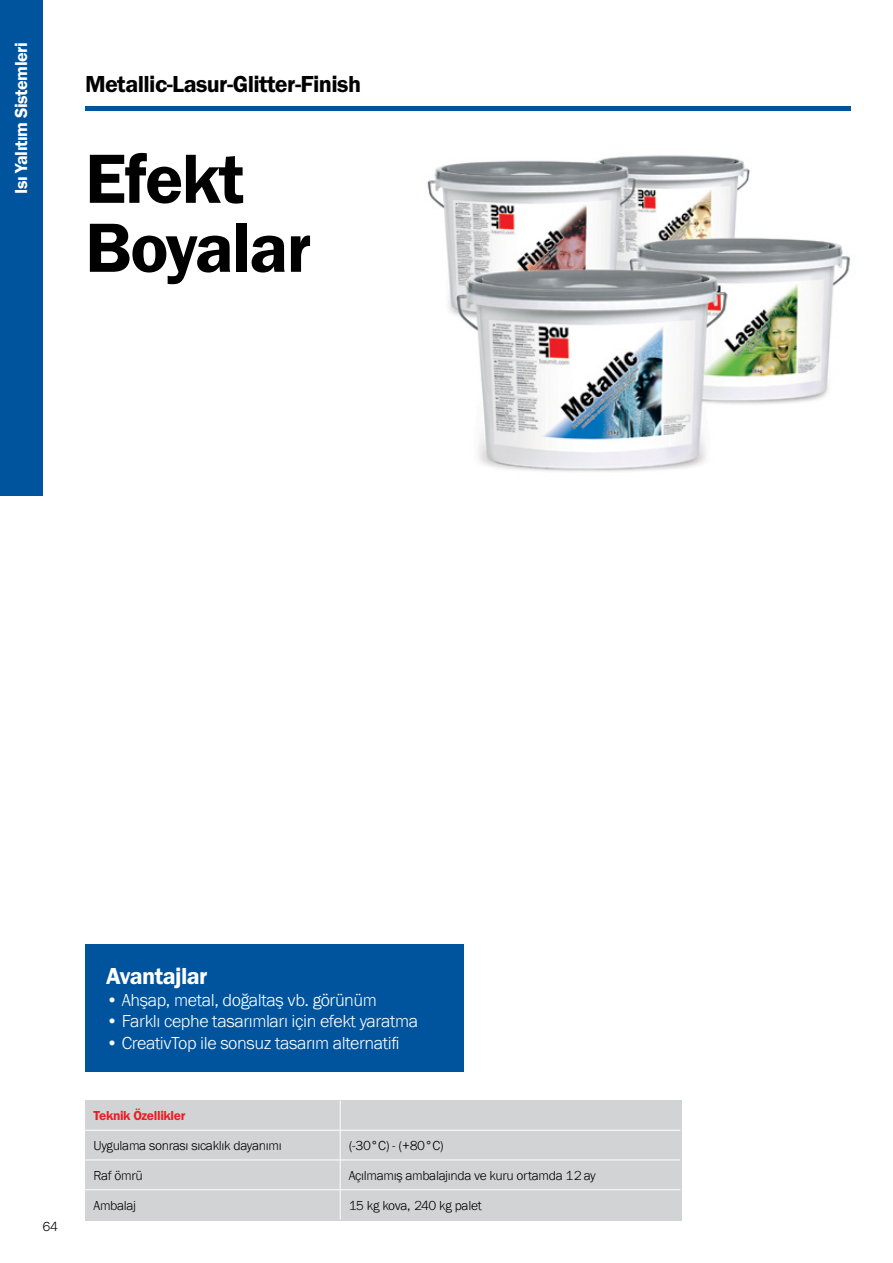
<style>
.page{position:relative;width:893px;height:1263px;background:#fff}
.page>*{position:absolute;margin:0;border:0;box-sizing:border-box;transform-origin:0 0}
.t1{font:72px/69px "BM Franklin Gothic URW Dem";letter-spacing:-.025em;color:#000}
.t2{font:24px "BM Franklin Gothic URW Dem";letter-spacing:-.025em;color:#000}
.t3{font:24px "BM Franklin Gothic URW Dem";letter-spacing:-.025em;color:#fff}
.t4{font:300 18px "BM Franklin Gothic URW";letter-spacing:-.025em;color:#fff}
.t5{font:18px "BM Franklin Gothic URW Dem";letter-spacing:-.025em;color:#fff}
.t6{font:300 13.5px "BM Franklin Gothic URW";letter-spacing:-.025em;color:#000}
.t7{font:13.5px "BM Franklin Gothic URW Dem";letter-spacing:-.025em;color:#ed1d24}
</style>
<div class="page">
<div style="left:0;top:0;width:43px;height:496px;background:#00549d"></div>
<div style="left:85px;top:1100px;width:596px;height:120px;background:#d1d3d4"></div>
<hr style="left:340px;top:1100px;width:1px;height:30px;background:#fff">
<hr style="left:85px;top:1130px;width:255px;height:1px;background:#fff">
<hr style="left:340px;top:1130px;width:340px;height:1px;background:#fff">
<hr style="left:85px;top:1159px;width:255px;height:1px;background:#fff">
<hr style="left:340px;top:1159px;width:340px;height:1px;background:#fff">
<hr style="left:85px;top:1189px;width:255px;height:1px;background:#fff">
<hr style="left:340px;top:1189px;width:340px;height:1px;background:#fff">
<svg style="left:340px;top:1130px;width:1px;height:89px"></svg>
<div style="left:85px;top:944px;width:378px;height:127px;background:#00549d"></div>
<div style="left:85px;top:106px;width:765px;height:5px;background:#00549d"></div>
<img style="left:427px;top:155px;width:424px;height:317px">
<h3 class="t5" style="left:10px;top:194px;width:153px;rotate:-90deg">Isı Yalıtım Sistemleri</h3>
<h2 class="t2" style="left:85px;top:70px;width:278px">Metallic-Lasur-Glitter-Finish</h2>
<h1 class="t1" style="left:85px;top:146px;width:228px">Efekt<br>Boyalar</h1>
<p class="t6" style="left:43px;top:1218px;width:17px">64</p>
<h2 class="t3" style="left:106px;top:961px;width:103px">Avantajlar</h2>
<h3 class="t4" style="left:106px;top:989px;width:272px">• Ahşap, metal, doğaltaş vb. görünüm</h3>
<h3 class="t4" style="left:106px;top:1010px;width:313px">• Farklı cephe tasarımları için efekt yaratma</h3>
<h3 class="t4" style="left:106px;top:1032px;width:295px">• CreativTop ile sonsuz tasarım alternatifi</h3>
<p class="t7" style="left:94px;top:1107px;width:93px">Teknik Özellikler</p>
<p class="t6" style="left:94px;top:1137px;width:190px">Uygulama sonrası sıcaklık dayanımı</p>
<p class="t6" style="left:349px;top:1137px;width:97px">(-30°C) - (+80°C)</p>
<p class="t6" style="left:94px;top:1167px;width:51px">Raf ömrü</p>
<p class="t6" style="left:349px;top:1167px;width:248px">Açılmamış ambalajında ve kuru ortamda 12 ay</p>
<p class="t6" style="left:94px;top:1197px;width:44px">Ambalaj</p>
<p class="t6" style="left:349px;top:1197px;width:135px">15 kg kova, 240 kg palet</p>
</div>
